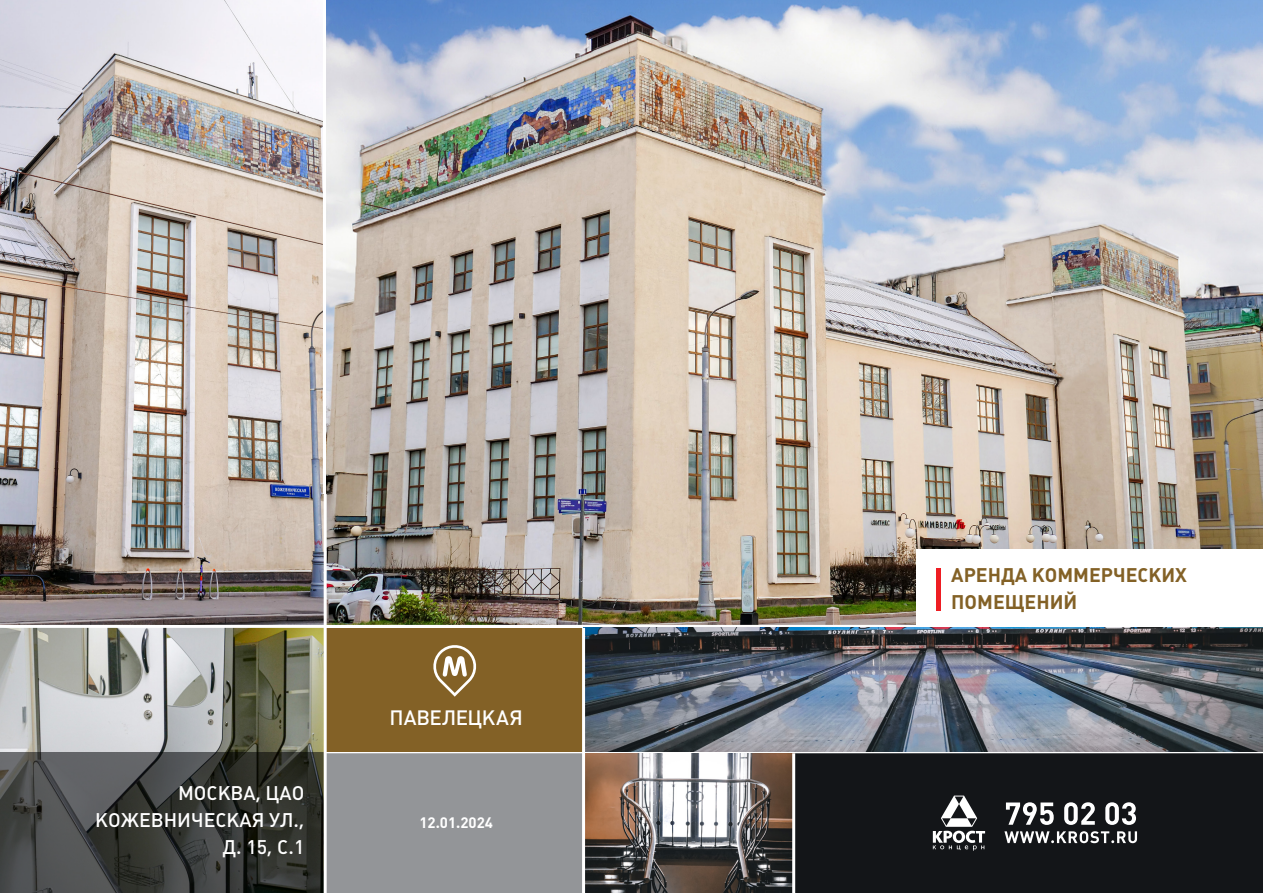
<style>
.page{position:relative;width:1263px;height:893px;background:#fff}
.page>*{position:absolute;margin:0;border:0;box-sizing:border-box;transform-origin:0 0}
.t1{font:500 20.55px "Plumb";letter-spacing:-.005em;color:#fff}
.t2{font:500 19.5px/27px "Plumb";color:#fff;text-align:right}
.t3{font:700 19.5px "Plumb";color:#836126}
.t4{font:700 15px "Plumb";color:#fff}
</style>
<div class="page">
<img style="left:327px;top:0;width:936px;height:625px">
<div style="left:916px;top:549px;width:347px;height:76px;background:#fff"></div>
<img style="left:1px;top:628px;width:323px;height:124px">
<img style="left:0;top:0;width:324px;height:625px">
<svg style="left:0;top:752px;width:324px;height:141px;background:#3d3f3d"></svg>
<div style="left:326px;top:753px;width:258px;height:140px;background:#939598"></div>
<div style="left:936px;top:568px;width:5px;height:42px;background:#ee1d23"></div>
<div style="left:325px;top:628px;width:259px;height:124px;background:#836126"></div>
<svg style="left:795px;top:753px;width:468px;height:140px;background:#1d1f22"></svg>
<img style="left:585px;top:753px;width:207px;height:140px">
<hr style="left:323px;top:0;width:3px;height:494px;background:#fff">
<img style="left:585px;top:628px;width:678px;height:124px">
<hr style="left:582px;top:628px;width:3px;height:265px;background:#fff">
<hr style="left:324px;top:494px;width:3px;height:399px;background:#fff">
<svg style="left:433px;top:645px;width:44px;height:52px"></svg>
<p class="t2" style="left:95px;top:780px;width:211px">МОСКВА, ЦАО<br>КОЖЕВНИЧЕСКАЯ УЛ.,<br>Д. 15, С.1</p>
<p class="t1" style="left:390px;top:706px;width:135px">ПАВЕЛЕЦКАЯ</p>
<p class="t4" style="left:419px;top:814px;width:75px">12.01.2024</p>
<p class="t3" style="left:951px;top:564px;width:237px">АРЕНДА КОММЕРЧЕСКИХ</p>
<p class="t3" style="left:951px;top:591px;width:127px">ПОМЕЩЕНИЙ</p>
</div>
